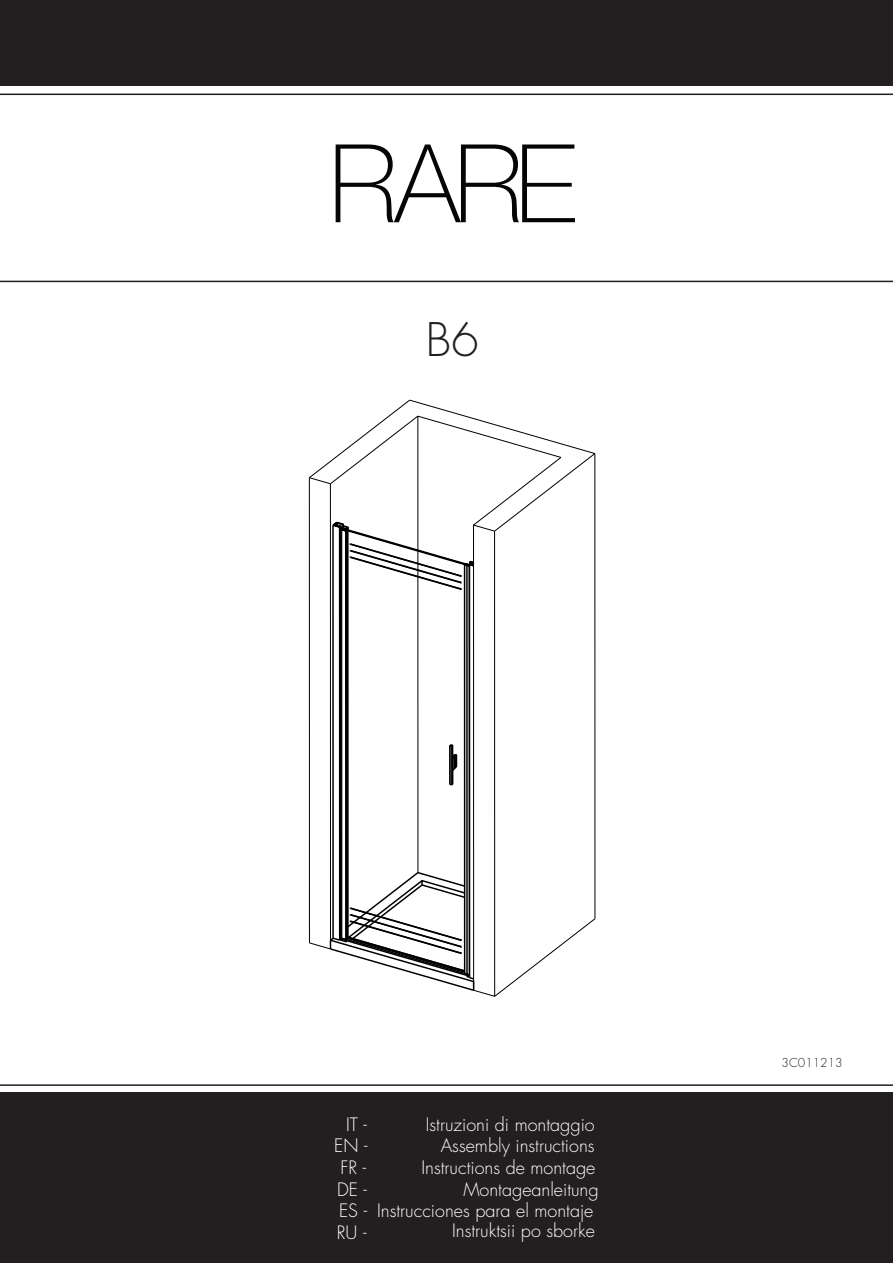
<style>
.page{position:relative;width:893px;height:1263px;background:#fff}
.page>*{position:absolute;margin:0;border:0;box-sizing:border-box;transform-origin:0 0}
.t1{font:300 45px "Futura";color:#231f20}
.t2{font:300 18px/21.6px "Futura";color:#fff;text-align:right}
.t3{font:300 12px "Futura";color:#231f20}
</style>
<div class="page">
<div style="left:0;top:1093px;width:893px;height:170px;background:#231f20"></div>
<div style="left:0;top:0;width:893px;height:85px;background:#231f20"></div>
<hr style="left:0;top:281px;width:893px;height:1px;background:#231f20">
<hr style="left:0;top:1084px;width:893px;height:2px;background:#231f20">
<hr style="left:0;top:94px;width:893px;height:1px;background:#231f20">
<svg style="left:309px;top:399px;width:287px;height:598px"></svg>
<svg style="left:336px;top:144px;width:239px;height:78px"></svg>
<h1 class="t1" style="left:426px;top:312px;width:55px">B6</h1>
<p class="t2" style="left:334px;top:1114px;width:35px">IT -<br>EN -<br>FR -<br>DE -<br>ES -<br>RU -</p>
<p class="t2" style="left:377px;top:1114px;width:223px">Istruzioni di montaggio<br>Assembly instructions<br>Instructions de montage<br>Montageanleitung<br>Instrucciones para el montaje</p>
<p class="t2" style="left:452px;top:1220px;width:144px">Instruktsii po sborke</p>
<p class="t3" style="left:782px;top:1056px;width:62px">3C011213</p>
</div>
